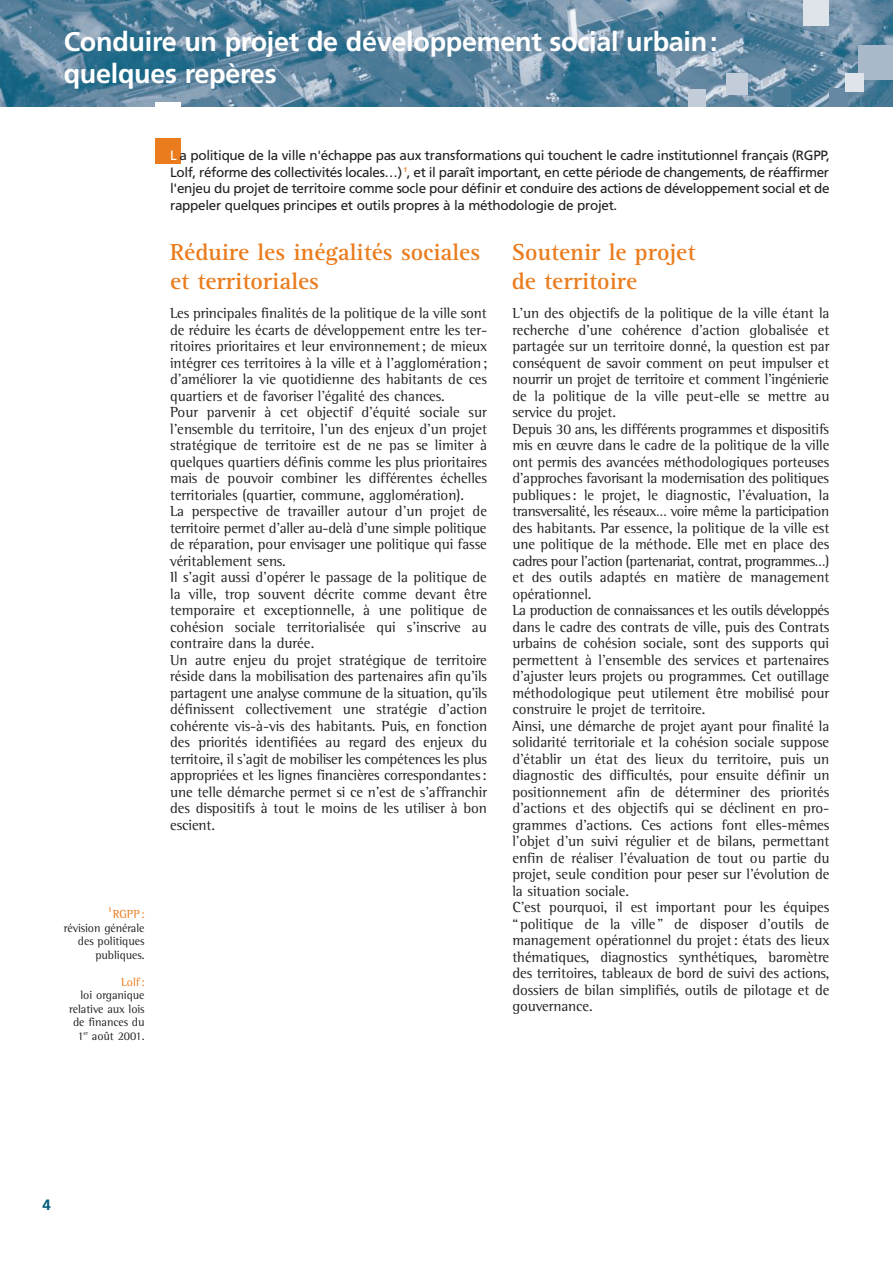
<style>
.page{position:relative;width:893px;height:1263px;background:#fff}
.page>*{position:absolute;margin:0;border:0;box-sizing:border-box;transform-origin:0 0}
.t1{font:700 27px/32.4px "Frutiger";letter-spacing:-.01em;color:#fff}
.t2{font:700 24px/28.8px "Agfa Rotis Serif";color:#ea7c1d}
.t3{font:15px/16.5px "Agfa Rotis Semi Serif";letter-spacing:-.005em;color:#231f20}
.t4{font:700 15px "Frutiger";color:#005c7b}
.t5{font:13.5px/16.5px "Frutiger";letter-spacing:-.02em;color:#231f20;text-align:justify}
.t6{font:12px/13.5px "Agfa Rotis Semi Serif";letter-spacing:-.005em;color:#231f20;text-align:right}
.t7{font:12px "Agfa Rotis Semi Serif";letter-spacing:-.005em;color:#ea7c1d}
.t8{font:700 7.5px "Agfa Rotis Semi Serif";color:#ea7c1d}
.s1{color:#fff}
</style>
<div class="page">
<img style="left:0;top:0;width:893px;height:106px">
<div style="left:155px;top:102px;width:26px;height:17px;background:#fff"></div>
<div style="left:858px;top:45px;width:34px;height:34px;background:#a9b9c9"></div>
<div style="left:804px;top:0;width:25px;height:26px;background:#dfe4ea"></div>
<div style="left:829px;top:88px;width:18px;height:19px;background:#6688a2"></div>
<div style="left:845px;top:73px;width:18px;height:19px;background:#dfe4ea"></div>
<div style="left:689px;top:89px;width:17px;height:17px;background:#c3cdd9"></div>
<div style="left:727px;top:73px;width:21px;height:21px;background:#c3cdd9"></div>
<div style="left:774px;top:87px;width:17px;height:17px;background:#4d7c97"></div>
<div style="left:155px;top:138px;width:26px;height:26px;background:#ea7c1d"></div>
<h1 class="t1" style="left:64px;top:27px;width:655px">Conduire un projet de développement social urbain: quelques repères</h1>
<p class="t8" style="left:108px;top:907px;width:6px">1</p>
<p class="t7" style="left:113px;top:910px;width:33px">RGPP:</p>
<p class="t6" style="left:64px;top:922px;width:82px">révision générale des politiques publiques.</p>
<p class="t7" style="left:121px;top:978px;width:25px">Lolf:</p>
<p class="t6" style="left:69px;top:990px;width:77px">loi organique relative aux lois de finances du<br>1<sup>er</sup> août 2001.</p>
<p class="t5" style="left:170px;top:149px;width:661px"><span class="s1">L</span> a politique de la ville n'échappe pas aux transformations qui touchent le cadre institutionnel français (RGPP, Lolf, réforme des collectivités locales…) <sup>1</sup>, et il paraît important, en cette période de changements, de réaffirmer l'enjeu du projet de territoire comme socle pour définir et conduire des actions de développement social et de rappeler quelques principes et outils propres à la méthodologie de projet.</p>
<h2 class="t2" style="left:170px;top:241px;width:312px">Réduire les inégalités sociales et territoriales</h2>
<h2 class="t2" style="left:512px;top:241px;width:185px">Soutenir le projet de territoire</h2>
<p class="t3" style="left:170px;top:306px;width:319px">Les principales finalités de la politique de la ville sont de réduire les écarts de développement entre les ter&shy;ritoires prioritaires et leur environnement; de mieux intégrer ces territoires à la ville et à l'agglomération; d'améliorer la vie quotidienne des habitants de ces quartiers et de favoriser l'égalité des chances.<br>Pour parvenir à cet objectif d'équité sociale sur l'ensemble du territoire, l'un des enjeux d'un projet stratégique de territoire est de ne pas se limiter à quelques quartiers définis comme les plus prioritaires mais de pouvoir combiner les différentes échelles territoriales (quartier, commune, agglomération).<br>La perspective de travailler autour d'un projet de territoire permet d'aller au-delà d'une simple politique de réparation, pour envisager une politique qui fasse véritablement sens.<br>Il s'agit aussi d'opérer le passage de la politique de la ville, trop souvent décrite comme devant être temporaire et exceptionnelle, à une politique de cohésion sociale territorialisée qui s'inscrive au contraire dans la durée.<br>Un autre enjeu du projet stratégique de territoire réside dans la mobilisation des partenaires afin qu'ils partagent une analyse commune de la situation, qu'ils définissent collectivement une stratégie d'action cohérente vis-à-vis des habitants. Puis, en fonction des priorités identifiées au regard des enjeux du territoire, il s'agit de mobiliser les compétences les plus appropriées et les lignes financières correspondantes: une telle démarche permet si ce n'est de s'affranchir des dispositifs à tout le moins de les utiliser à bon escient.</p>
<p class="t3" style="left:512px;top:306px;width:319px">L'un des objectifs de la politique de la ville étant la recherche d'une cohérence d'action globalisée et partagée sur un territoire donné, la question est par conséquent de savoir comment on peut impulser et nourrir un projet de territoire et comment l'ingénierie de la politique de la ville peut-elle se mettre au service du projet.<br>Depuis 30 ans, les différents programmes et dispositifs mis en œuvre dans le cadre de la politique de la ville ont permis des avancées méthodologiques porteuses d'approches favorisant la modernisation des politiques publiques: le projet, le diagnostic, l'évaluation, la transversalité, les réseaux… voire même la participation des habitants. Par essence, la politique de la ville est une politique de la méthode. Elle met en place des cadres pour l'action (partenariat, contrat, programmes…) et des outils adaptés en matière de management opérationnel.<br>La production de connaissances et les outils développés dans le cadre des contrats de ville, puis des Contrats urbains de cohésion sociale, sont des supports qui permettent à l'ensemble des services et partenaires d'ajuster leurs projets ou programmes. Cet outillage méthodologique peut utilement être mobilisé pour construire le projet de territoire.<br>Ainsi, une démarche de projet ayant pour finalité la solidarité territoriale et la cohésion sociale suppose d'établir un état des lieux du territoire, puis un diagnostic des difficultés, pour ensuite définir un positionnement afin de déterminer des priorités d'actions et des objectifs qui se déclinent en pro&shy;grammes d'actions. Ces actions font elles-mêmes l'objet d'un suivi régulier et de bilans, permettant enfin de réaliser l'évaluation de tout ou partie du projet, seule condition pour peser sur l'évolution de la situation sociale.<br>C'est pourquoi, il est important pour les équipes “politique de la ville” de disposer d'outils de management opérationnel du projet: états des lieux thématiques, diagnostics synthétiques, baromètre des territoires, tableaux de bord de suivi des actions, dossiers de bilan simplifiés, outils de pilotage et de gouvernance.</p>
<p class="t4" style="left:43px;top:1199px;width:10px">4</p>
</div>
